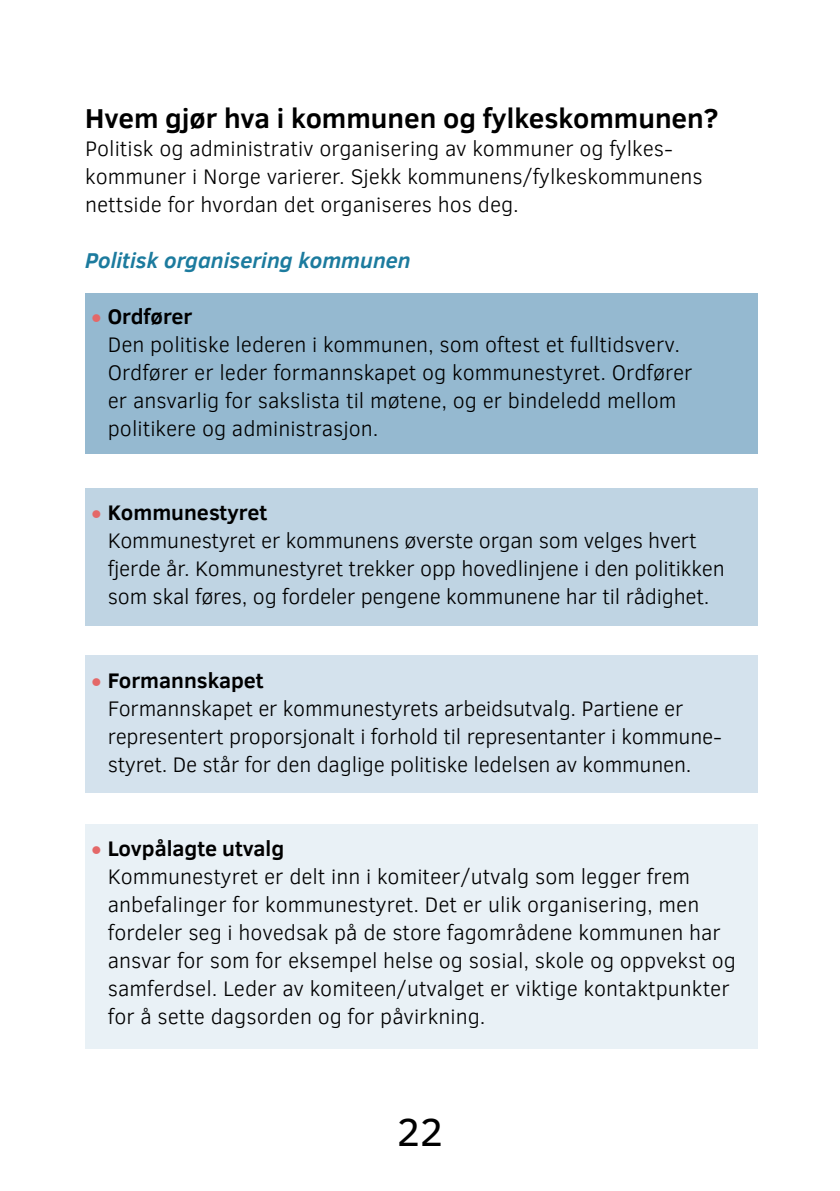
<style>
.page{position:relative;width:840px;height:1191px;background:#fff}
.page>*{position:absolute;margin:0;border:0;box-sizing:border-box;transform-origin:0 0}
.t1{font:40px "Clear Sans";color:#000}
.t2{font:700 28px "Clear Sans";color:#000}
.t3{font:italic 700 22px "Clear Sans";color:#1c7b9e}
.t4{font:300 21.6px/28px "Clear Sans";color:#000}
.s1{font-family:"Nunito";font-weight:900;color:#e46868}
.s2{font-weight:700}
</style>
<div class="page">
<div style="left:85px;top:293px;width:672px;height:161px;background:#95b9d0"></div>
<div style="left:85px;top:488px;width:672px;height:138px;background:#bfd4e3"></div>
<div style="left:85px;top:655px;width:672px;height:138px;background:#d4e2ed"></div>
<div style="left:85px;top:824px;width:672px;height:225px;background:#e9f1f6"></div>
<p class="t2" style="left:85px;top:98px;width:634px">Hvem gjør hva i kommunen og fylkeskommunen?</p>
<p class="t4" style="left:85px;top:134px;width:618px">Politisk og administrativ organisering av kommuner og fylkes&shy;kommuner i Norge varierer. Sjekk kommunens/fylkeskommunens nettside for hvordan det organiseres hos deg.</p>
<p class="t3" style="left:85px;top:244px;width:327px">Politisk organisering kommunen</p>
<p class="t4" style="left:108px;top:302px;width:586px;text-indent:-17px"><span class="s1">•</span> <span class="s2">Ordfører<br></span>Den politiske lederen i kommunen, som oftest et fulltidsverv.<br>Ordfører er leder formannskapet og kommunestyret. Ordfører er ansvarlig for sakslista til møtene, og er bindeledd mellom politikere og administrasjon.</p>
<p class="t4" style="left:108px;top:498px;width:618px;text-indent:-17px"><span class="s1">•</span> <span class="s2">Kommunestyret<br></span>Kommunestyret er kommunens øverste organ som velges hvert fjerde år. Kommunestyret trekker opp hovedlinjene i den politikken som skal føres, og fordeler pengene kommunene har til rådighet.</p>
<p class="t4" style="left:108px;top:666px;width:615px;text-indent:-17px"><span class="s1">•</span> <span class="s2">Formannskapet<br></span>Formannskapet er kommunestyrets arbeidsutvalg. Partiene er representert proporsjonalt i forhold til representanter i kommune&shy;styret. De står for den daglige politiske ledelsen av kommunen.</p>
<p class="t4" style="left:108px;top:834px;width:629px;text-indent:-17px"><span class="s1">•</span> <span class="s2">Lovpålagte utvalg<br></span>Kommunestyret er delt inn i komiteer/utvalg som legger frem anbefalinger for kommunestyret. Det er ulik organisering, men fordeler seg i hovedsak på de store fagområdene kommunen har ansvar for som for eksempel helse og sosial, skole og oppvekst og samferdsel. Leder av komiteen/utvalget er viktige kontaktpunkter for å sette dagsorden og for påvirkning.</p>
<h1 class="t1" style="left:396px;top:1105px;width:48px">22</h1>
</div>
